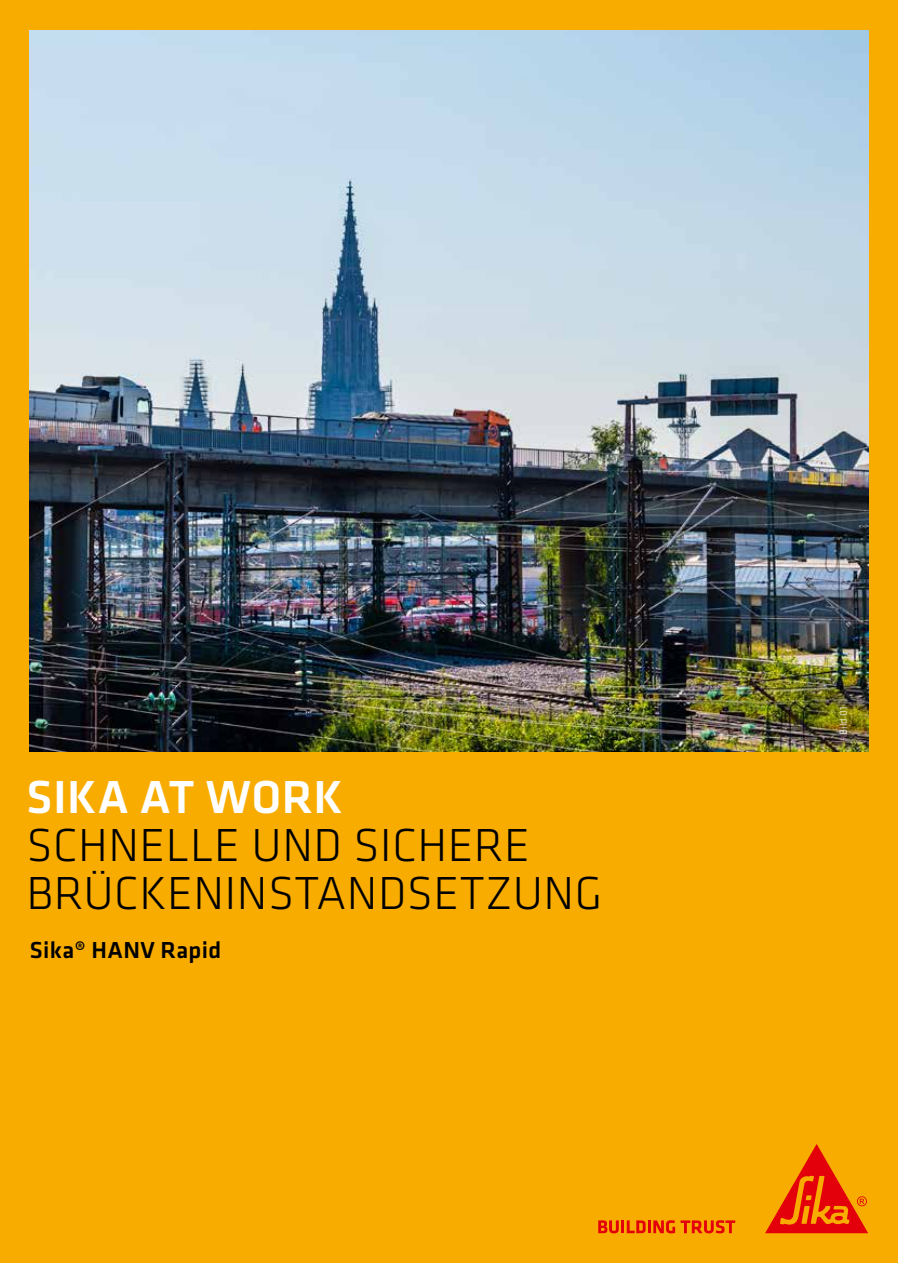
<style>
.page{position:relative;width:898px;height:1263px;background:#fff}
.page>*{position:absolute;margin:0;border:0;box-sizing:border-box;transform-origin:0 0}
.t1{font:300 48px/48px "Klavika";letter-spacing:.01em;color:#000}
.t2{font:500 48px "Klavika";letter-spacing:.01em;color:#fff}
.t3{font:500 24px "Klavika";letter-spacing:.015em;color:#000}
.t4{font:300 10.5px "Klavika";letter-spacing:.02em;color:#fff}
</style>
<div class="page">
<div style="left:0;top:0;width:897px;height:1263px;background:#f8ac00"></div>
<img style="left:30px;top:30px;width:837px;height:722px">
<div style="left:831px;top:700px;width:23px;height:41px;background:#000;opacity:.75"></div>
<svg style="left:598px;top:1220px;width:137px;height:13px"></svg>
<svg style="left:765px;top:1144px;width:102px;height:89px"></svg>
<p class="t2" style="left:27px;top:765px;width:318px">SIKA AT WORK</p>
<p class="t1" style="left:27px;top:821px;width:577px">SCHNELLE UND SICHERE<br>BRÜCKENINSTANDSETZUNG</p>
<p class="t3" style="left:30px;top:933px;width:193px">Sika® HANV Rapid</p>
<p class="t4" style="left:836px;top:735px;width:30px;rotate:-90deg">Bild 01</p>
</div>
